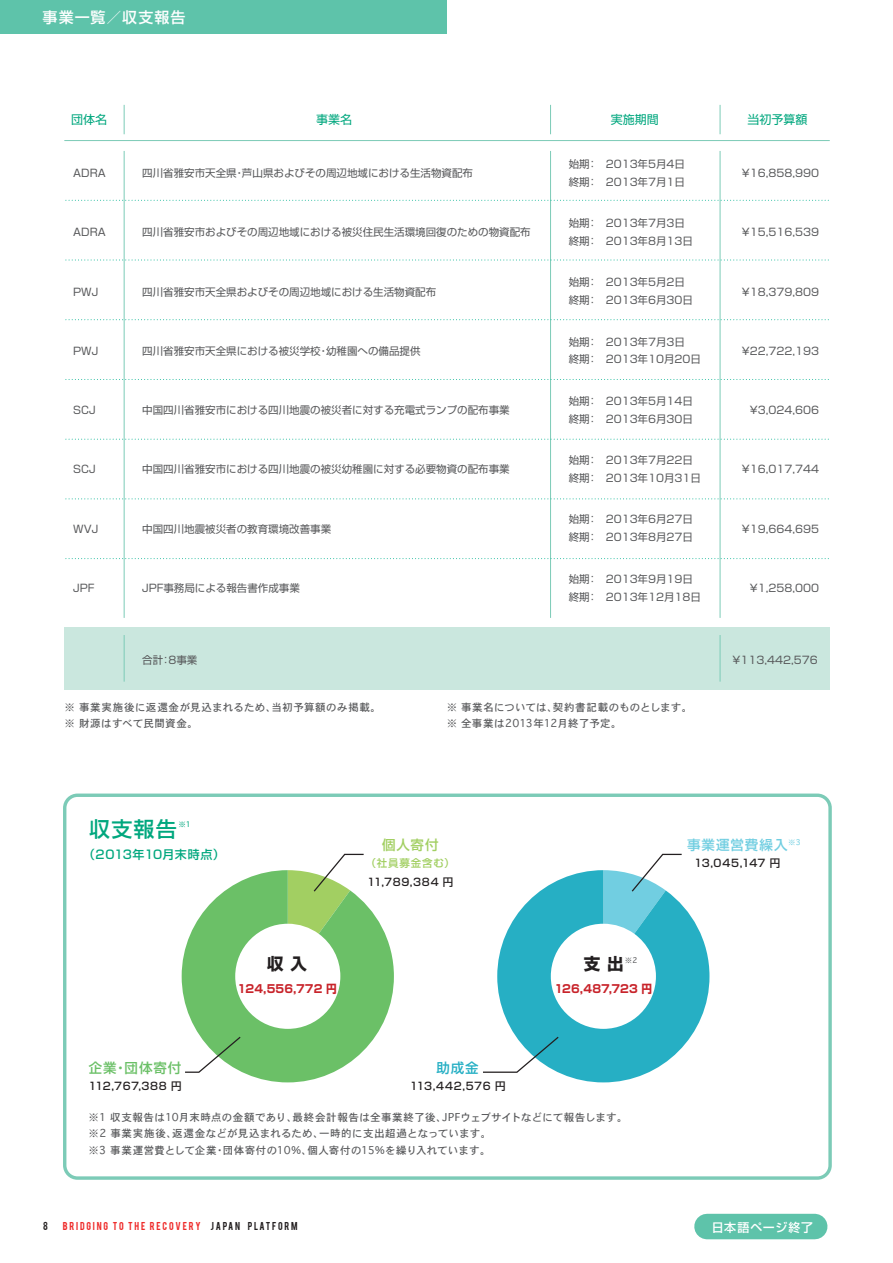
<style>
.page{position:relative;width:893px;height:1263px;background:#fff}
.page>*{position:absolute;margin:0;border:0;box-sizing:border-box;transform-origin:0 0}
.t1{font:500 21px "Shin Go Pro";color:#00a77e}
.t2{font:700 16.5px "Shin Go Pro";color:#231f20}
.t3{font:500 15px "Shin Go Pro";letter-spacing:.075em;color:#fff}
.t4{font:500 13.5px "Shin Go Pro";letter-spacing:.065em;color:#6bc067}
.t5{font:500 13.5px "Shin Go Pro";letter-spacing:.08em;color:#71cee1}
.t6{font:500 13.5px "Shin Go Pro";color:#a2cf62}
.t7{font:500 13.5px "Shin Go Pro";color:#26afc4}
.t8{font:12px "Shin Go Pro";color:#00a77e}
.t9{font:500 12px "Shin Go Pro";letter-spacing:.03em;color:#00a77e}
.t10{font:500 12px "Shin Go Pro";letter-spacing:.065em;color:#fff}
.t11{font:700 11.25px "Shin Go Pro";letter-spacing:.015em;color:#c8242b;scale:.95 1}
.t12{font:10.5px "Shin Go Pro";color:#57585a}
.t13{font:10.5px/16.5px "Osaka";letter-spacing:.03em;color:#57585a}
.t14{font:500 10.5px/19.5px "Shin Go Pro";letter-spacing:.065em;color:#231f20}
.t15{font:9px "Bebas";letter-spacing:.2em;color:#ee2a29}
.t16{font:9px "Bebas";color:#231f20}
.t17{font:7.5px "Osaka";color:#00a77e}
.t18{font:7.5px "Osaka";color:#71cee1}
.t19{font:7.5px "Osaka";color:#57585a}
.s1{color:#a2cf62}
.s2{color:#231f20}
</style>
<div class="page">
<div style="left:0;top:0;width:447px;height:34px;background:#5ec3aa"></div>
<div style="left:707px;top:1214px;width:108px;height:25px;background:#5ec3aa"></div>
<div style="left:64px;top:627px;width:766px;height:63px;background:#cae7de"></div>
<hr style="left:124px;top:635px;width:1px;height:47px;background:#7ccbb7">
<hr style="left:720px;top:635px;width:1px;height:47px;background:#7ccbb7">
<hr style="left:64px;top:140px;width:766px;height:1px;background:#7ccbb7">
<svg style="left:124px;top:105px;width:1px;height:29px"></svg>
<svg style="left:550px;top:105px;width:1px;height:29px"></svg>
<svg style="left:720px;top:105px;width:1px;height:29px"></svg>
<hr style="left:124px;top:151px;width:1px;height:467px;background:#7ccbb7">
<hr style="left:550px;top:151px;width:1px;height:467px;background:#7ccbb7">
<hr style="left:720px;top:151px;width:1px;height:467px;background:#7ccbb7">
<div style="left:63px;top:793px;width:769px;height:387px;border:3px solid #7ccbb7;border-radius:13px"></div>
<svg style="left:66px;top:200px;width:763px;height:1px"></svg>
<svg style="left:66px;top:260px;width:763px;height:1px"></svg>
<svg style="left:66px;top:319px;width:763px;height:1px"></svg>
<svg style="left:66px;top:379px;width:763px;height:1px"></svg>
<svg style="left:66px;top:439px;width:763px;height:1px"></svg>
<svg style="left:66px;top:498px;width:763px;height:1px"></svg>
<svg style="left:66px;top:558px;width:763px;height:1px"></svg>
<svg style="left:182px;top:853px;width:212px;height:229px"></svg>
<svg style="left:483px;top:853px;width:226px;height:229px"></svg>
<p class="t3" style="left:43px;top:5px;width:145px">事業一覧／収支報告</p>
<p class="t8" style="left:71px;top:109px;width:37px">団体名</p>
<p class="t8" style="left:316px;top:109px;width:37px">事業名</p>
<p class="t8" style="left:611px;top:109px;width:49px">実施期間</p>
<p class="t8" style="left:748px;top:109px;width:62px">当初予算額</p>
<p class="t12" style="left:73px;top:164px;width:34px">ADRA</p>
<p class="t12" style="left:142px;top:164px;width:332px">四川省雅安市天全県・芦山県およびその周辺地域における生活物資配布</p>
<p class="t12" style="left:569px;top:155px;width:30px">始期：</p>
<p class="t12" style="left:569px;top:173px;width:30px">終期：</p>
<p class="t12" style="left:606px;top:155px;width:81px">2013年5月4日</p>
<p class="t12" style="left:606px;top:173px;width:81px">2013年7月1日</p>
<p class="t12" style="left:742px;top:164px;width:79px">¥16,858,990</p>
<p class="t12" style="left:73px;top:224px;width:34px">ADRA</p>
<p class="t12" style="left:142px;top:224px;width:390px">四川省雅安市およびその周辺地域における被災住民生活環境回復のための物資配布</p>
<p class="t12" style="left:569px;top:214px;width:30px">始期：</p>
<p class="t12" style="left:569px;top:232px;width:30px">終期：</p>
<p class="t12" style="left:606px;top:214px;width:81px">2013年7月3日</p>
<p class="t12" style="left:606px;top:232px;width:89px">2013年8月13日</p>
<p class="t12" style="left:742px;top:224px;width:79px">¥15,516,539</p>
<p class="t12" style="left:73px;top:283px;width:27px">PWJ</p>
<p class="t12" style="left:142px;top:283px;width:296px">四川省雅安市天全県およびその周辺地域における生活物資配布</p>
<p class="t12" style="left:569px;top:274px;width:30px">始期：</p>
<p class="t12" style="left:569px;top:292px;width:30px">終期：</p>
<p class="t12" style="left:606px;top:274px;width:81px">2013年5月2日</p>
<p class="t12" style="left:606px;top:292px;width:89px">2013年6月30日</p>
<p class="t12" style="left:742px;top:283px;width:79px">¥18,379,809</p>
<p class="t12" style="left:73px;top:342px;width:27px">PWJ</p>
<p class="t12" style="left:142px;top:342px;width:280px">四川省雅安市天全県における被災学校・幼稚園への備品提供</p>
<p class="t12" style="left:569px;top:333px;width:30px">始期：</p>
<p class="t12" style="left:569px;top:351px;width:30px">終期：</p>
<p class="t12" style="left:606px;top:333px;width:81px">2013年7月3日</p>
<p class="t12" style="left:606px;top:351px;width:97px">2013年10月20日</p>
<p class="t12" style="left:742px;top:342px;width:79px">¥22,722,193</p>
<p class="t12" style="left:73px;top:401px;width:24px">SCJ</p>
<p class="t12" style="left:142px;top:401px;width:369px">中国四川省雅安市における四川地震の被災者に対する充電式ランプの配布事業</p>
<p class="t12" style="left:569px;top:392px;width:30px">始期：</p>
<p class="t12" style="left:569px;top:410px;width:30px">終期：</p>
<p class="t12" style="left:606px;top:392px;width:89px">2013年5月14日</p>
<p class="t12" style="left:606px;top:410px;width:89px">2013年6月30日</p>
<p class="t12" style="left:750px;top:401px;width:71px">¥3,024,606</p>
<p class="t12" style="left:73px;top:461px;width:24px">SCJ</p>
<p class="t12" style="left:142px;top:461px;width:369px">中国四川省雅安市における四川地震の被災幼稚園に対する必要物資の配布事業</p>
<p class="t12" style="left:569px;top:451px;width:30px">始期：</p>
<p class="t12" style="left:569px;top:469px;width:30px">終期：</p>
<p class="t12" style="left:606px;top:451px;width:89px">2013年7月22日</p>
<p class="t12" style="left:606px;top:469px;width:97px">2013年10月31日</p>
<p class="t12" style="left:742px;top:461px;width:79px">¥16,017,744</p>
<p class="t12" style="left:73px;top:520px;width:27px">WVJ</p>
<p class="t12" style="left:142px;top:520px;width:191px">中国四川地震被災者の教育環境改善事業</p>
<p class="t12" style="left:569px;top:511px;width:30px">始期：</p>
<p class="t12" style="left:569px;top:529px;width:30px">終期：</p>
<p class="t12" style="left:606px;top:511px;width:89px">2013年6月27日</p>
<p class="t12" style="left:606px;top:529px;width:89px">2013年8月27日</p>
<p class="t12" style="left:742px;top:520px;width:79px">¥19,664,695</p>
<p class="t12" style="left:73px;top:579px;width:23px">JPF</p>
<p class="t12" style="left:142px;top:579px;width:159px">JPF事務局による報告書作成事業</p>
<p class="t12" style="left:569px;top:570px;width:30px">始期：</p>
<p class="t12" style="left:569px;top:588px;width:30px">終期：</p>
<p class="t12" style="left:606px;top:570px;width:89px">2013年9月19日</p>
<p class="t12" style="left:606px;top:588px;width:97px">2013年12月18日</p>
<p class="t12" style="left:750px;top:579px;width:71px">¥1,258,000</p>
<p class="t12" style="left:142px;top:651px;width:57px">合計：8事業</p>
<p class="t12" style="left:732px;top:651px;width:87px">¥113,442,576</p>
<p class="t13" style="left:65px;top:699px;width:318px">※ 事業実施後に返還金が見込まれるため、当初予算額のみ掲載。※ 財源はすべて民間資金。</p>
<p class="t13" style="left:447px;top:699px;width:247px">※ 事業名については、契約書記載のものとします。※ 全事業は2013年12月終了予定。</p>
<p class="t1" style="left:89px;top:812px;width:89px">収支報告</p>
<p class="t9" style="left:83px;top:845px;width:143px">（2013年10月末時点）</p>
<p class="t17" style="left:178px;top:819px;width:14px">※1</p>
<p class="t6" style="left:382px;top:833px;width:58px">個人寄付</p>
<p class="t14" style="left:366px;top:851px;width:90px"><span class="s1">（社員募金含む）<br></span>11,789,384 円</p>
<p class="t4" style="left:89px;top:1057px;width:94px">企業・団体寄付</p>
<p class="t14" style="left:88px;top:1075px;width:95px">112,767,388 円</p>
<p class="t2" style="left:267px;top:951px;width:41px">収 入</p>
<p class="t2" style="left:584px;top:951px;width:41px">支 出</p>
<p class="t19" style="left:625px;top:955px;width:14px">※2</p>
<p class="t11" style="left:238px;top:980px;width:106px">124,556,772 円</p>
<p class="t11" style="left:554px;top:980px;width:104px">126,487,723 円</p>
<p class="t7" style="left:437px;top:1057px;width:44px">助成金</p>
<p class="t14" style="left:410px;top:1075px;width:97px">113,442,576 円</p>
<p class="t13" style="left:89px;top:1108px;width:540px">※1 収支報告は10月末時点の金額であり、最終会計報告は全事業終了後、JPFウェブサイトなどにて報告します。※2 事業実施後、返還金などが見込まれるため、一時的に支出超過となっています。<br>※3 事業運営費として企業・団体寄付の10%、個人寄付の15%を繰り入れています。</p>
<p class="t16" style="left:43px;top:1219px;width:6px">8</p>
<p class="t15" style="left:63px;top:1219px;width:236px">BRIDGING TO THE RECOVERY <span class="s2">JAPAN PLATFORM</span></p>
<p class="t5" style="left:687px;top:833px;width:102px">事業運営費繰入</p>
<p class="t14" style="left:694px;top:851px;width:88px">13,045,147 円</p>
<p class="t18" style="left:788px;top:837px;width:14px">※3</p>
<p class="t10" style="left:712px;top:1217px;width:103px">日本語ページ終了</p>
</div>
